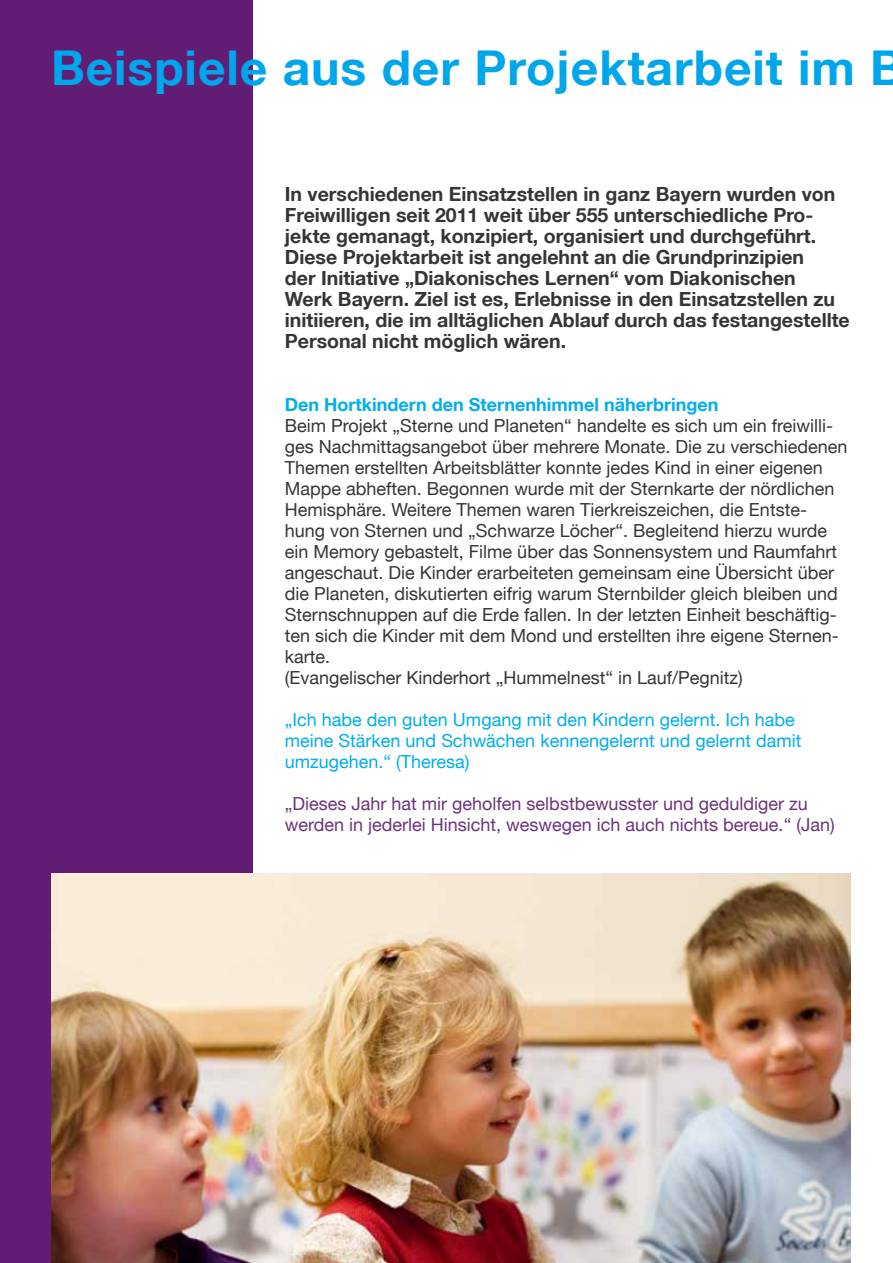
<style>
.page{position:relative;width:893px;height:1263px;background:#fff}
.page>*{position:absolute;margin:0;border:0;box-sizing:border-box;transform-origin:0 0}
.t1{font:700 48px "Helvetica Neue LT";letter-spacing:.02em;color:#00a6eb}
.t2{font:700 19.5px/21px "Helvetica Neue LT";color:#373437}
.t3{font:18px/21px "Helvetica Neue LT";color:#373437}
.t4{font:18px/21px "Helvetica Neue LT";color:#00aeed}
.t5{font:18px/21px "Helvetica Neue LT";color:#6d337d}
.t6{font:700 18px "Helvetica Neue LT";color:#00aeed}
</style>
<div class="page">
<div style="left:0;top:0;width:253px;height:1263px;background:#611d74"></div>
<img style="left:51px;top:873px;width:799px;height:390px">
<h1 class="t1" style="left:51px;top:38px;width:854px">Beispiele aus der Projektarbeit im B</h1>
<p class="t2" style="left:285px;top:183px;width:566px">In verschiedenen Einsatzstellen in ganz Bayern wurden von Freiwilligen seit 2011 weit über 555 unterschiedliche Pro&shy;jekte gemanagt, konzipiert, organisiert und durchgeführt.<br>Diese Projektarbeit ist angelehnt an die Grundprinzipien<br>der Initiative „Diakonisches Lernen“ vom Diakonischen<br>Werk Bayern. Ziel ist es, Erlebnisse in den Einsatzstellen zu initiieren, die im alltäglichen Ablauf durch das festangestellte Personal nicht möglich wären.</p>
<p class="t6" style="left:285px;top:393px;width:435px">Den Hortkindern den Sternenhimmel näherbringen</p>
<p class="t3" style="left:285px;top:415px;width:564px">Beim Projekt „Sterne und Planeten“ handelte es sich um ein freiwilli&shy;ges Nachmittagsangebot über mehrere Monate. Die zu verschiedenen Themen erstellten Arbeitsblätter konnte jedes Kind in einer eigenen Mappe abheften. Begonnen wurde mit der Sternkarte der nördlichen Hemisphäre. Weitere Themen waren Tierkreiszeichen, die Entste&shy;hung von Sternen und „Schwarze Löcher“. Begleitend hierzu wurde ein Memory gebastelt, Filme über das Sonnensystem und Raumfahrt angeschaut. Die Kinder erarbeiteten gemeinsam eine Übersicht über die Planeten, diskutierten eifrig warum Sternbilder gleich bleiben und Sternschnuppen auf die Erde fallen. In der letzten Einheit beschäftig&shy;ten sich die Kinder mit dem Mond und erstellten ihre eigene Sternen&shy;karte.<br>(Evangelischer Kinderhort „Hummelnest“ in Lauf/Pegnitz)</p>
<p class="t4" style="left:285px;top:709px;width:518px">„Ich habe den guten Umgang mit den Kindern gelernt. Ich habe meine Stärken und Schwächen kennengelernt und gelernt damit umzugehen.“ (Theresa)</p>
<p class="t5" style="left:285px;top:793px;width:551px">„Dieses Jahr hat mir geholfen selbstbewusster und geduldiger zu werden in jederlei Hinsicht, weswegen ich auch nichts bereue.“ (Jan)</p>
</div>
